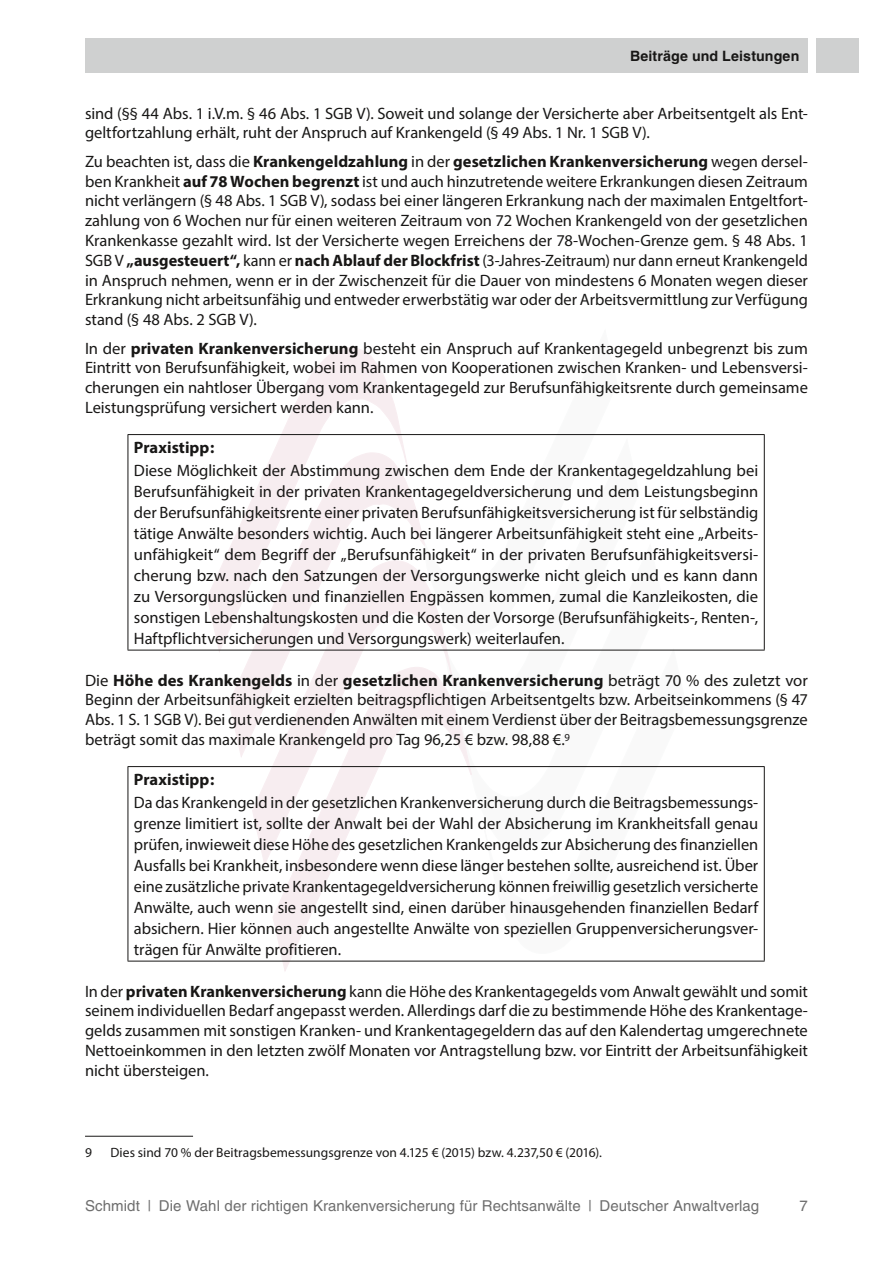
<style>
.page{position:relative;width:893px;height:1263px;background:#fff}
.page>*{position:absolute;margin:0;border:0;box-sizing:border-box;transform-origin:0 0}
.t1{font:16.5px/19.8px "Myriad Pro";letter-spacing:-.005em;color:#181716;text-align:justify}
.t2{font:700 16.5px "Myriad Pro";color:#181716}
.t3{font:15px "Helvetica";letter-spacing:.005em;color:#6e6e6e}
.t4{font:700 14.25px "Helvetica";letter-spacing:.01em;color:#181716}
.t5{font:13.5px "Myriad Pro";color:#181716}
.s1{font-weight:700}
</style>
<div class="page">
<div style="left:85px;top:38px;width:723px;height:34px;background:#cfd0d0"></div>
<div style="left:816px;top:38px;width:43px;height:34px;background:#cfd0d0"></div>
<svg style="left:206px;top:347px;width:206px;height:305px"></svg>
<svg style="left:251px;top:585px;width:206px;height:280px"></svg>
<svg style="left:272px;top:666px;width:202px;height:305px"></svg>
<svg style="left:228px;top:452px;width:199px;height:306px"></svg>
<hr style="left:128px;top:434px;width:637px;height:1px;background:#181716">
<hr style="left:128px;top:435px;width:1px;height:215px;background:#181716">
<hr style="left:764px;top:435px;width:1px;height:215px;background:#181716">
<hr style="left:128px;top:650px;width:637px;height:1px;background:#181716">
<hr style="left:128px;top:766px;width:637px;height:1px;background:#181716">
<hr style="left:128px;top:767px;width:1px;height:194px;background:#181716">
<hr style="left:764px;top:767px;width:1px;height:194px;background:#181716">
<hr style="left:128px;top:961px;width:637px;height:1px;background:#181716">
<hr style="left:85px;top:1136px;width:108px;height:1px;background:#181716">
<p class="t4" style="left:630px;top:47px;width:171px">Beiträge und Leistungen</p>
<p class="t1" style="left:85px;top:103px;width:724px">sind (§§ 44 Abs. 1 i.V.m. § 46 Abs. 1 SGB V). Soweit und solange der Versicherte aber Arbeitsentgelt als Ent&shy;geltfortzahlung erhält, ruht der Anspruch auf Krankengeld (§ 49 Abs. 1 Nr. 1 SGB V).</p>
<p class="t1" style="left:85px;top:151px;width:724px">Zu beachten ist, dass die <span class="s1">Krankengeldzahlung</span> in der <span class="s1">gesetzlichen Krankenversicherung</span> wegen dersel&shy;ben Krankheit <span class="s1">auf 78 Wochen begrenzt</span> ist und auch hinzutretende weitere Erkrankungen diesen Zeitraum nicht verlängern (§ 48 Abs. 1 SGB V), sodass bei einer längeren Erkrankung nach der maximalen Entgeltfort&shy;zahlung von 6 Wochen nur für einen weiteren Zeitraum von 72 Wochen Krankengeld von der gesetzlichen Krankenkasse gezahlt wird. Ist der Versicherte wegen Erreichens der 78-Wochen-Grenze gem. § 48 Abs. 1<br>SGB V <span class="s1">„ausgesteuert“,</span> kann er <span class="s1">nach Ablauf der Blockfrist</span> (3-Jahres-Zeitraum) nur dann erneut Krankengeld in Anspruch nehmen, wenn er in der Zwischenzeit für die Dauer von mindestens 6 Monaten wegen dieser Erkrankung nicht arbeitsunfähig und entweder erwerbstätig war oder der Arbeitsvermittlung zur Verfügung stand (§ 48 Abs. 2 SGB V).</p>
<p class="t1" style="left:85px;top:338px;width:724px">In der <span class="s1">privaten Krankenversicherung</span> besteht ein Anspruch auf Krankentagegeld unbegrenzt bis zum Eintritt von Berufsunfähigkeit, wobei im Rahmen von Kooperationen zwischen Kranken- und Lebensversi&shy;cherungen ein nahtloser Übergang vom Krankentagegeld zur Berufsunfähigkeitsrente durch gemeinsame Leistungsprüfung versichert werden kann.</p>
<p class="t2" style="left:134px;top:437px;width:82px">Praxistipp:</p>
<p class="t1" style="left:134px;top:460px;width:626px;line-height:21px">Diese Möglichkeit der Abstimmung zwischen dem Ende der Krankentagegeldzahlung bei Berufsunfähigkeit in der privaten Krankentagegeldversicherung und dem Leistungsbeginn der Berufsunfähigkeitsrente einer privaten Berufsunfähigkeitsversicherung ist für selbständig tätige Anwälte besonders wichtig. Auch bei längerer Arbeitsunfähigkeit steht eine „Arbeits&shy;unfähigkeit“ dem Begriff der „Berufsunfähigkeit“ in der privaten Berufsunfähigkeitsversi&shy;cherung bzw. nach den Satzungen der Versorgungswerke nicht gleich und es kann dann zu Versorgungslücken und finanziellen Engpässen kommen, zumal die Kanzleikosten, die sonstigen Lebenshaltungskosten und die Kosten der Vorsorge (Berufsunfähigkeits-, Renten-, Haftpflichtversicherungen und Versorgungswerk) weiterlaufen.</p>
<p class="t1" style="left:85px;top:670px;width:724px">Die <span class="s1">Höhe des Krankengelds</span> in der <span class="s1">gesetzlichen Krankenversicherung</span> beträgt 70 % des zuletzt vor Beginn der Arbeitsunfähigkeit erzielten beitragspflichtigen Arbeitsentgelts bzw. Arbeitseinkommens (§ 47<br>Abs. 1 S. 1 SGB V). Bei gut verdienenden Anwälten mit einem Verdienst über der Beitragsbemessungsgrenze beträgt somit das maximale Krankengeld pro Tag 96,25 € bzw. 98,88 €.<sup>9</sup></p>
<p class="t2" style="left:134px;top:769px;width:82px">Praxistipp:</p>
<p class="t1" style="left:134px;top:792px;width:626px;line-height:21px">Da das Krankengeld in der gesetzlichen Krankenversicherung durch die Beitragsbemessungs&shy;grenze limitiert ist, sollte der Anwalt bei der Wahl der Absicherung im Krankheitsfall genau prüfen, inwieweit diese Höhe des gesetzlichen Krankengelds zur Absicherung des finanziellen Ausfalls bei Krankheit, insbesondere wenn diese länger bestehen sollte, ausreichend ist. Über eine zusätzliche private Krankentagegeldversicherung können freiwillig gesetzlich versicherte Anwälte, auch wenn sie angestellt sind, einen darüber hinausgehenden finanziellen Bedarf absichern. Hier können auch angestellte Anwälte von speziellen Gruppenversicherungsver&shy;trägen für Anwälte profitieren.</p>
<p class="t1" style="left:85px;top:981px;width:724px">In der <span class="s1">privaten Krankenversicherung</span> kann die Höhe des Krankentagegelds vom Anwalt gewählt und somit seinem individuellen Bedarf angepasst werden. Allerdings darf die zu bestimmende Höhe des Krankentage&shy;gelds zusammen mit sonstigen Kranken- und Krankentagegeldern das auf den Kalendertag umgerechnete Nettoeinkommen in den letzten zwölf Monaten vor Antragstellung bzw. vor Eintritt der Arbeitsunfähigkeit nicht übersteigen.</p>
<p class="t5" style="left:85px;top:1144px;width:8px">9</p>
<p class="t5" style="left:111px;top:1144px;width:493px">Dies sind 70 % der Beitragsbemessungsgrenze von 4.125 € (2015) bzw. 4.237,50 € (2016).</p>
<p class="t3" style="left:85px;top:1197px;width:676px">Schmidt | Die Wahl der richtigen Krankenversicherung für Rechtsanwälte | Deutscher Anwaltverlag</p>
<p class="t3" style="left:800px;top:1197px;width:10px">7</p>
</div>
